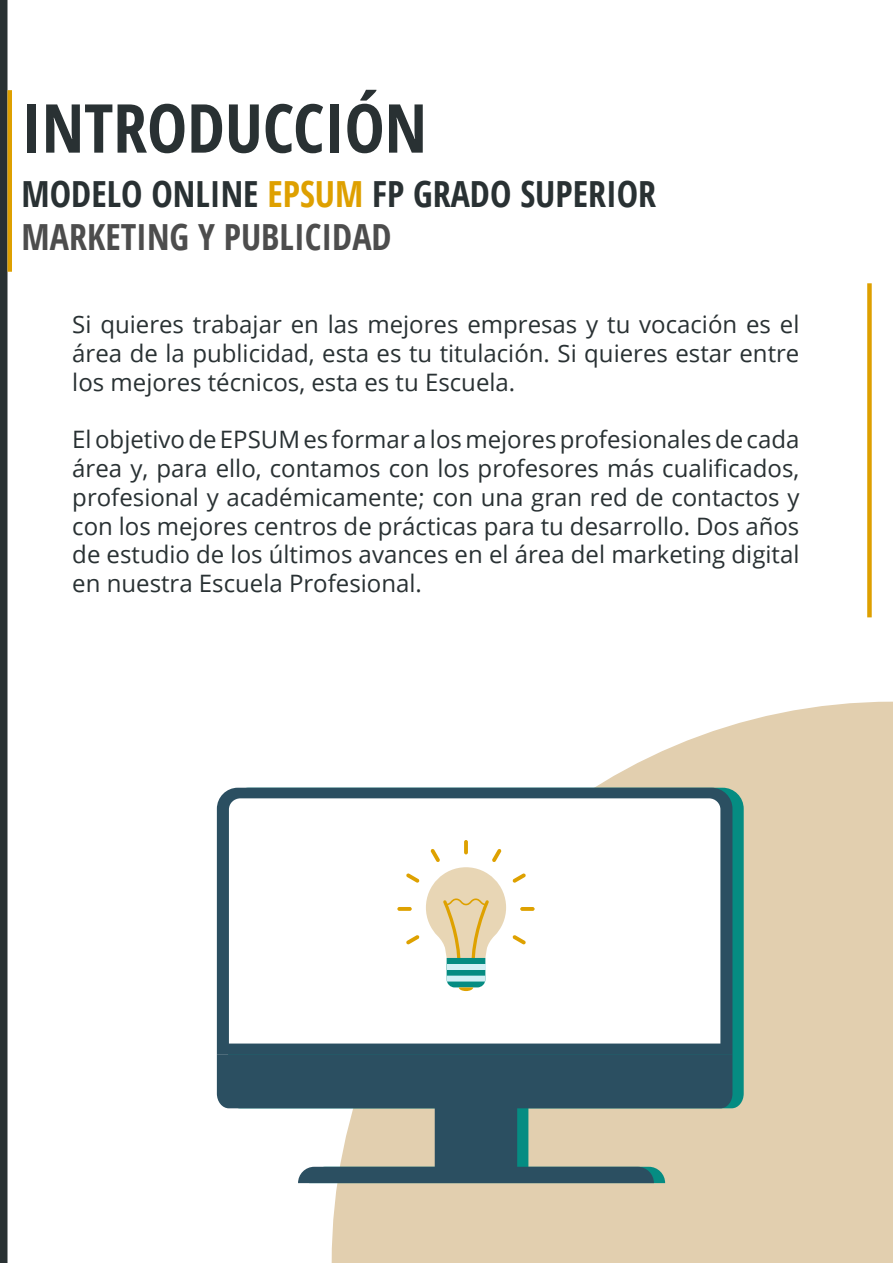
<style>
.page{position:relative;width:893px;height:1263px;background:#fff}
.page>*{position:absolute;margin:0;border:0;box-sizing:border-box;transform-origin:0 0}
.t1{font:700 condensed 67.5px "Open Sans";color:#293133}
.t2{font:700 condensed 36px "Open Sans";color:#293133}
.t3{font:700 condensed 36px "Open Sans";color:#4d4d4d}
.t4{font:24px/28.8px "Open Sans";color:#293133;text-align:justify}
.s1{color:#dea000}
</style>
<div class="page">
<div style="left:0;top:0;width:8px;height:1263px;background:#293133"></div>
<div style="left:867px;top:283px;width:5px;height:334px;background:#dea000"></div>
<hr style="left:8px;top:90px;width:4px;height:182px;background:#dea000">
<svg style="left:332px;top:702px;width:561px;height:561px;fill:#e2cfaf"></svg>
<svg style="left:732px;top:788px;width:12px;height:395px;background:#39998b"></svg>
<div style="left:217px;top:788px;width:515px;height:266px;background:#2b4f61"></div>
<svg style="left:217px;top:1054px;width:515px;height:129px;background:#788a8c"></svg>
<svg style="left:229px;top:798px;width:491px;height:245px"></svg>
<svg style="left:464px;top:840px;width:4px;height:14px"></svg>
<svg style="left:406px;top:873px;width:14px;height:10px"></svg>
<svg style="left:397px;top:907px;width:15px;height:4px"></svg>
<svg style="left:406px;top:935px;width:14px;height:9px"></svg>
<svg style="left:512px;top:935px;width:14px;height:9px"></svg>
<svg style="left:520px;top:907px;width:15px;height:4px"></svg>
<svg style="left:512px;top:873px;width:14px;height:10px"></svg>
<svg style="left:426px;top:849px;width:80px;height:142px"></svg>
<p class="t1" style="left:22px;top:81px;width:407px">INTRODUCCIÓN</p>
<p class="t2" style="left:22px;top:169px;width:636px">MODELO ONLINE <span class="s1">EPSUM</span> FP GRADO SUPERIOR</p>
<p class="t3" style="left:22px;top:212px;width:372px">MARKETING Y PUBLICIDAD</p>
<p class="t4" style="left:72px;top:309px;width:729px">Si quieres trabajar en las mejores empresas y tu vocación es el área de la publicidad, esta es tu titulación. Si quieres estar entre los mejores técnicos, esta es tu Escuela.</p>
<p class="t4" style="left:72px;top:424px;width:729px">El objetivo de EPSUM es formar a los mejores profesionales de cada área y, para ello, contamos con los profesores más cualificados, profesional y académicamente; con una gran red de contactos y con los mejores centros de prácticas para tu desarrollo. Dos años de estudio de los últimos avances en el área del marketing digital en nuestra Escuela Profesional.</p>
</div>
